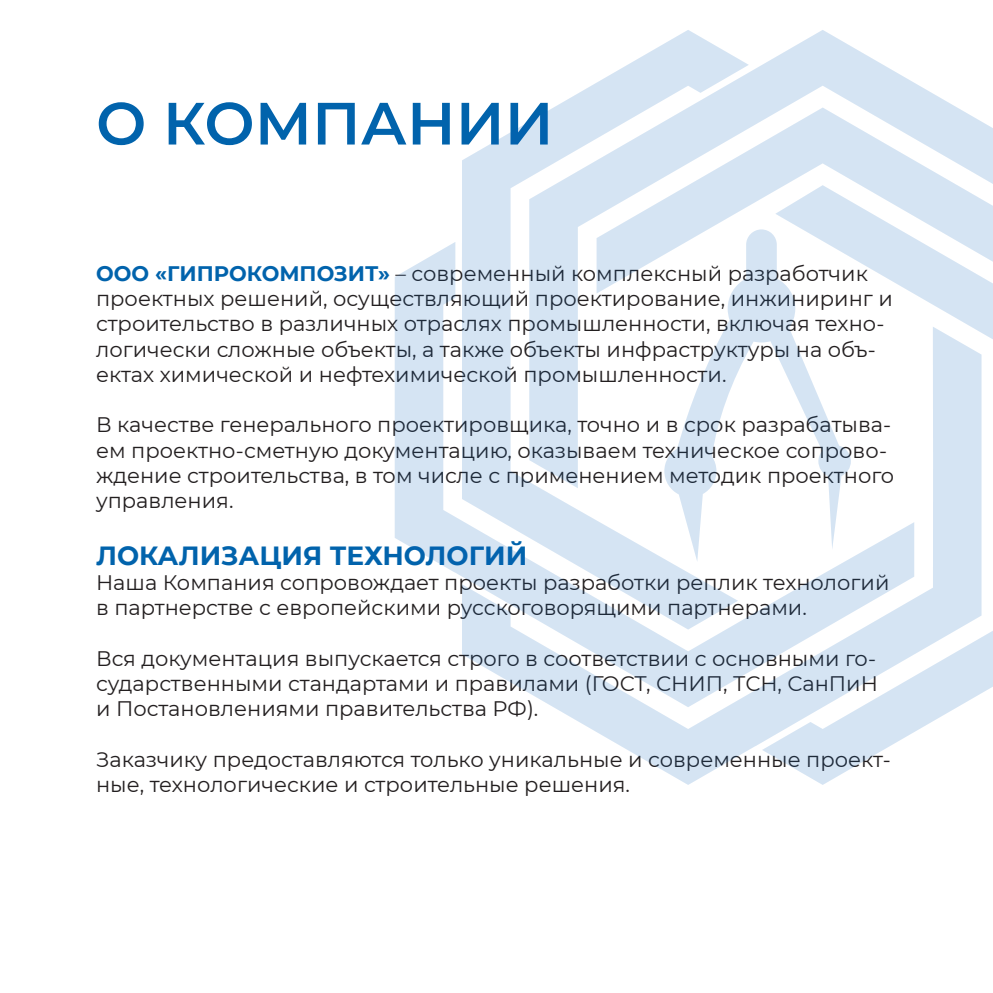
<style>
.page{position:relative;width:993px;height:993px;background:#fff}
.page>*{position:absolute;margin:0;border:0;box-sizing:border-box;transform-origin:0 0}
.t1{font:600 59.5px "Montserrat";color:#0163ac}
.t2{font:700 26.25px "Montserrat";color:#0163ac}
.t3{font:21px/25.2px "Montserrat";color:#231f20}
.s1{font-weight:700;color:#0163ac}
</style>
<div class="page">
<svg style="left:394px;top:30px;width:598px;height:754px;fill:#d5e4f3"></svg>
<svg style="left:664px;top:229px;width:186px;height:332px"></svg>
<p class="t1" style="left:96px;top:81px;width:459px">О КОМПАНИИ</p>
<p class="t3" style="left:96px;top:260px;width:798px"><span class="s1">ООО «ГИПРОКОМПОЗИТ»</span> – современный комплексный разработчик проектных решений, осуществляющий проектирование, инжиниринг и строительство в различных отраслях промышленности, включая техно&shy;логически сложные объекты, а также объекты инфраструктуры на объ&shy;ектах химической и нефтехимической промышленности.</p>
<p class="t3" style="left:96px;top:411px;width:799px">В качестве генерального проектировщика, точно и в срок разрабатыва&shy;ем проектно-сметную документацию, оказываем техническое сопрово&shy;ждение строительства, в том числе с применением методик проектного управления.</p>
<p class="t2" style="left:96px;top:536px;width:432px">ЛОКАЛИЗАЦИЯ ТЕХНОЛОГИЙ</p>
<p class="t3" style="left:96px;top:569px;width:794px">Наша Компания сопровождает проекты разработки реплик технологий в партнерстве с европейскими русскоговорящими партнерами.</p>
<p class="t3" style="left:96px;top:644px;width:783px;text-align:justify">Вся документация выпускается строго в соответствии с основными го&shy;сударственными стандартами и правилами (ГОСТ, СНИП, ТСН, СанПиН и Постановлениями правительства РФ).</p>
<p class="t3" style="left:96px;top:745px;width:793px">Заказчику предоставляются только уникальные и современные проект&shy;ные, технологические и строительные решения.</p>
</div>
